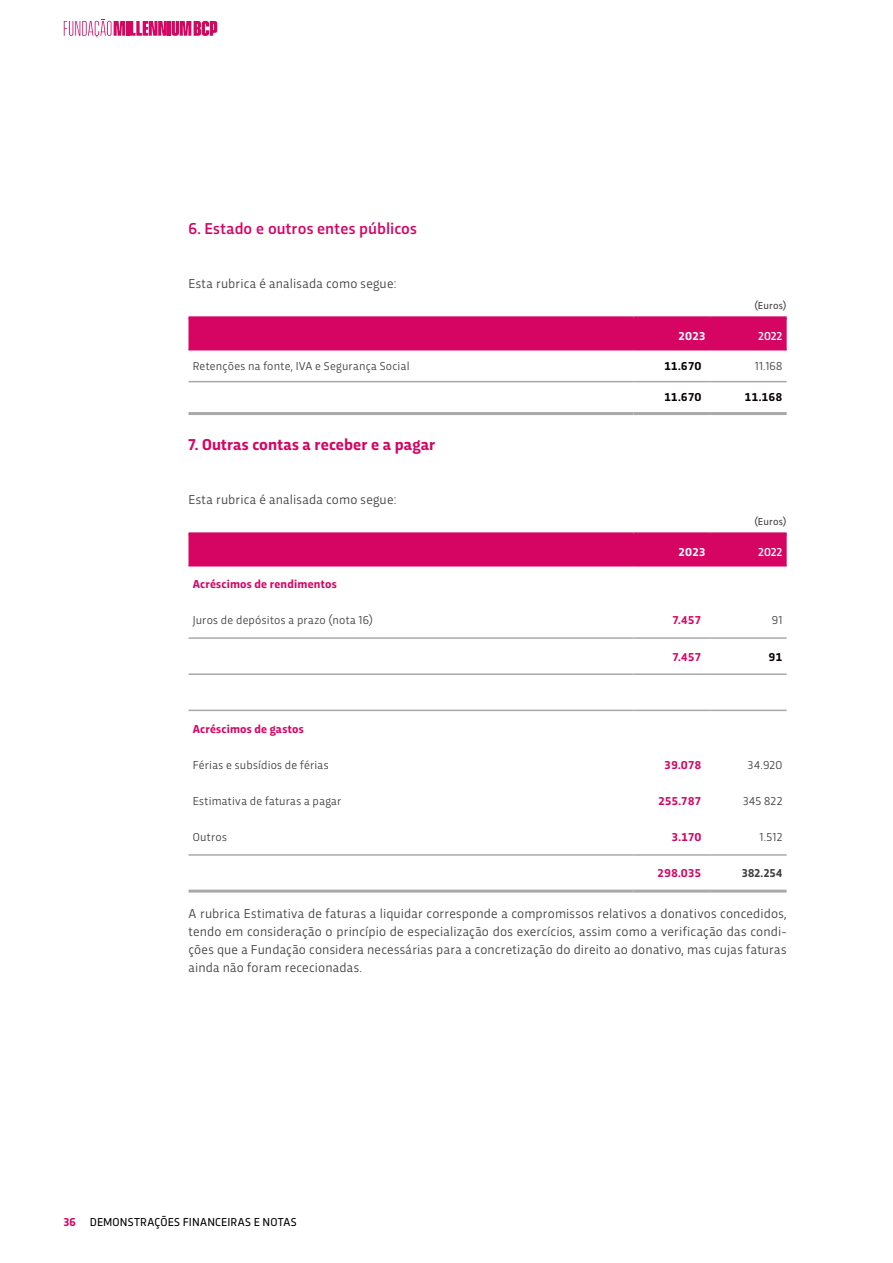
<style>
.page{position:relative;width:893px;height:1263px;background:#fff}
.page>*{position:absolute;margin:0;border:0;box-sizing:border-box;transform-origin:0 0}
.subtitulo_2{font:700 16.5px "Trasandina";letter-spacing:.005em;color:#d60564}
.subtitulo_2-2{font:500 16.5px "Trasandina";letter-spacing:.01em;color:#d60564}
.Texto_corrido{font:13.5px/18px "Trasandina";letter-spacing:.015em;color:#403d3d;text-align:justify}
.txt_tab_cinza{font:12px "Trasandina";letter-spacing:.025em;color:#403d3d}
.destaque_tab_rubine{font:700 12px "Trasandina";letter-spacing:.02em;color:#d60564}
.numeros_tab_bold{font:700 12px "Trasandina";letter-spacing:-.015em;color:#d60564}
.t1{font:12px "Trasandina";letter-spacing:.02em;color:#000}
.numeros_tab{font:12px "Trasandina";letter-spacing:.025em;color:#403d3d}
.numeros_tab_bold-2{font:700 12px "Trasandina";letter-spacing:-.015em;color:#080302}
.numeros_tab_bold-3{font:700 12px "Trasandina";letter-spacing:-.01em;color:#fff}
.cabeça_tabela{font:500 12px "Trasandina";color:#fff}
.numeros_tab-2{font:700 12px "Trasandina";color:#403d3d}
.unidades{font:10.5px "Trasandina";letter-spacing:.02em;color:#403d3d}
.s1{font-weight:700;color:#d60564}
</style>
<div class="page">
<svg style="left:64px;top:19px;width:153px;height:18px"></svg>
<div style="left:189px;top:319px;width:598px;height:30px;background:#d60564"></div>
<hr style="left:189px;top:412px;width:445px;height:3px;background:#aaa9a9">
<hr style="left:634px;top:412px;width:76px;height:3px;background:#aaa9a9">
<hr style="left:710px;top:412px;width:77px;height:3px;background:#aaa9a9">
<hr style="left:189px;top:316px;width:445px;height:3px;background:#d60564">
<hr style="left:634px;top:316px;width:76px;height:3px;background:#d60564">
<hr style="left:710px;top:316px;width:77px;height:3px;background:#d60564">
<hr style="left:189px;top:381px;width:445px;height:1px;background:#aaa9a9">
<hr style="left:634px;top:381px;width:76px;height:1px;background:#aaa9a9">
<hr style="left:710px;top:381px;width:77px;height:1px;background:#aaa9a9">
<hr style="left:634px;top:349px;width:76px;height:1px;background:#d60564">
<hr style="left:710px;top:349px;width:77px;height:1px;background:#d60564">
<hr style="left:189px;top:349px;width:445px;height:1px;background:#d60564">
<div style="left:189px;top:535px;width:598px;height:30px;background:#d60564"></div>
<hr style="left:189px;top:673px;width:445px;height:2px;background:#aaa9a9">
<hr style="left:634px;top:673px;width:76px;height:2px;background:#aaa9a9">
<hr style="left:710px;top:673px;width:77px;height:2px;background:#aaa9a9">
<hr style="left:189px;top:710px;width:445px;height:1px;background:#aaa9a9">
<hr style="left:634px;top:710px;width:76px;height:1px;background:#aaa9a9">
<hr style="left:710px;top:710px;width:77px;height:1px;background:#aaa9a9">
<hr style="left:189px;top:532px;width:445px;height:3px;background:#d60564">
<hr style="left:634px;top:532px;width:76px;height:3px;background:#d60564">
<hr style="left:710px;top:532px;width:77px;height:3px;background:#d60564">
<hr style="left:189px;top:854px;width:445px;height:2px;background:#aaa9a9">
<hr style="left:634px;top:854px;width:76px;height:2px;background:#aaa9a9">
<hr style="left:710px;top:854px;width:77px;height:2px;background:#aaa9a9">
<hr style="left:189px;top:889px;width:445px;height:3px;background:#aaa9a9">
<hr style="left:634px;top:889px;width:76px;height:3px;background:#aaa9a9">
<hr style="left:710px;top:889px;width:77px;height:3px;background:#aaa9a9">
<hr style="left:189px;top:637px;width:445px;height:2px;background:#aaa9a9">
<hr style="left:634px;top:637px;width:76px;height:2px;background:#aaa9a9">
<hr style="left:710px;top:637px;width:77px;height:2px;background:#aaa9a9">
<hr style="left:634px;top:565px;width:76px;height:1px;background:#d60564">
<hr style="left:710px;top:565px;width:77px;height:1px;background:#d60564">
<hr style="left:189px;top:565px;width:445px;height:1px;background:#d60564">
<p class="subtitulo_2-2" style="left:189px;top:216px;width:230px">6. Estado e outros entes públicos</p>
<p class="Texto_corrido" style="left:189px;top:273px;width:209px">Esta rubrica é analisada como segue:</p>
<p class="unidades" style="left:754px;top:298px;width:34px">(EUROS)</p>
<p class="numeros_tab_bold-3" style="left:678px;top:327px;width:29px">2023</p>
<p class="cabeça_tabela" style="left:758px;top:327px;width:26px">2022</p>
<p class="txt_tab_cinza" style="left:193px;top:357px;width:218px">Retenções na fonte, IVA e Segurança Social</p>
<p class="numeros_tab_bold-2" style="left:664px;top:357px;width:39px">11.670</p>
<p class="numeros_tab" style="left:755px;top:357px;width:29px">11.168</p>
<p class="numeros_tab_bold-2" style="left:664px;top:388px;width:39px">11.670</p>
<p class="numeros_tab_bold-2" style="left:744px;top:388px;width:39px">11.168</p>
<p class="subtitulo_2" style="left:189px;top:432px;width:248px">7. Outras contas a receber e a pagar</p>
<p class="Texto_corrido" style="left:189px;top:489px;width:209px">Esta rubrica é analisada como segue:</p>
<p class="unidades" style="left:754px;top:514px;width:34px">(EUROS)</p>
<p class="numeros_tab_bold-3" style="left:678px;top:543px;width:29px">2023</p>
<p class="cabeça_tabela" style="left:758px;top:543px;width:26px">2022</p>
<p class="destaque_tab_rubine" style="left:193px;top:575px;width:146px">Acréscimos de rendimentos</p>
<p class="txt_tab_cinza" style="left:193px;top:611px;width:182px">Juros de depósitos a prazo (nota 16)</p>
<p class="numeros_tab_bold" style="left:672px;top:611px;width:31px">7.457</p>
<p class="numeros_tab" style="left:772px;top:611px;width:12px">91</p>
<p class="numeros_tab_bold" style="left:672px;top:648px;width:31px">7.457</p>
<p class="numeros_tab_bold-2" style="left:768px;top:648px;width:15px">91</p>
<p class="destaque_tab_rubine" style="left:193px;top:720px;width:112px">Acréscimos de gastos</p>
<p class="txt_tab_cinza" style="left:193px;top:756px;width:137px">Férias e subsídios de férias</p>
<p class="numeros_tab_bold" style="left:664px;top:756px;width:39px">39.078</p>
<p class="numeros_tab" style="left:748px;top:756px;width:36px">34.920</p>
<p class="txt_tab_cinza" style="left:193px;top:792px;width:150px">Estimativa de faturas a pagar</p>
<p class="numeros_tab_bold" style="left:658px;top:792px;width:45px">255.787</p>
<p class="numeros_tab" style="left:743px;top:792px;width:41px">345 822</p>
<p class="txt_tab_cinza" style="left:193px;top:828px;width:36px">Outros</p>
<p class="numeros_tab_bold" style="left:671px;top:828px;width:32px">3.170</p>
<p class="numeros_tab" style="left:759px;top:828px;width:24px">1.512</p>
<p class="numeros_tab_bold" style="left:657px;top:864px;width:46px">298.035</p>
<p class="numeros_tab-2" style="left:742px;top:864px;width:42px">382.254</p>
<p class="Texto_corrido" style="left:189px;top:903px;width:600px">A rubrica Estimativa de faturas a liquidar corresponde a compromissos relativos a donativos concedidos, tendo em consideração o princípio de especialização dos exercícios, assim como a verificação das condi&shy;ções que a Fundação considera necessárias para a concretização do direito ao donativo, mas cujas faturas ainda não foram rececionadas.</p>
<p class="t1" style="left:64px;top:1213px;width:234px"><span class="s1">36</span> DEMONSTRAÇÕES FINANCEIRAS E NOTAS</p>
</div>
